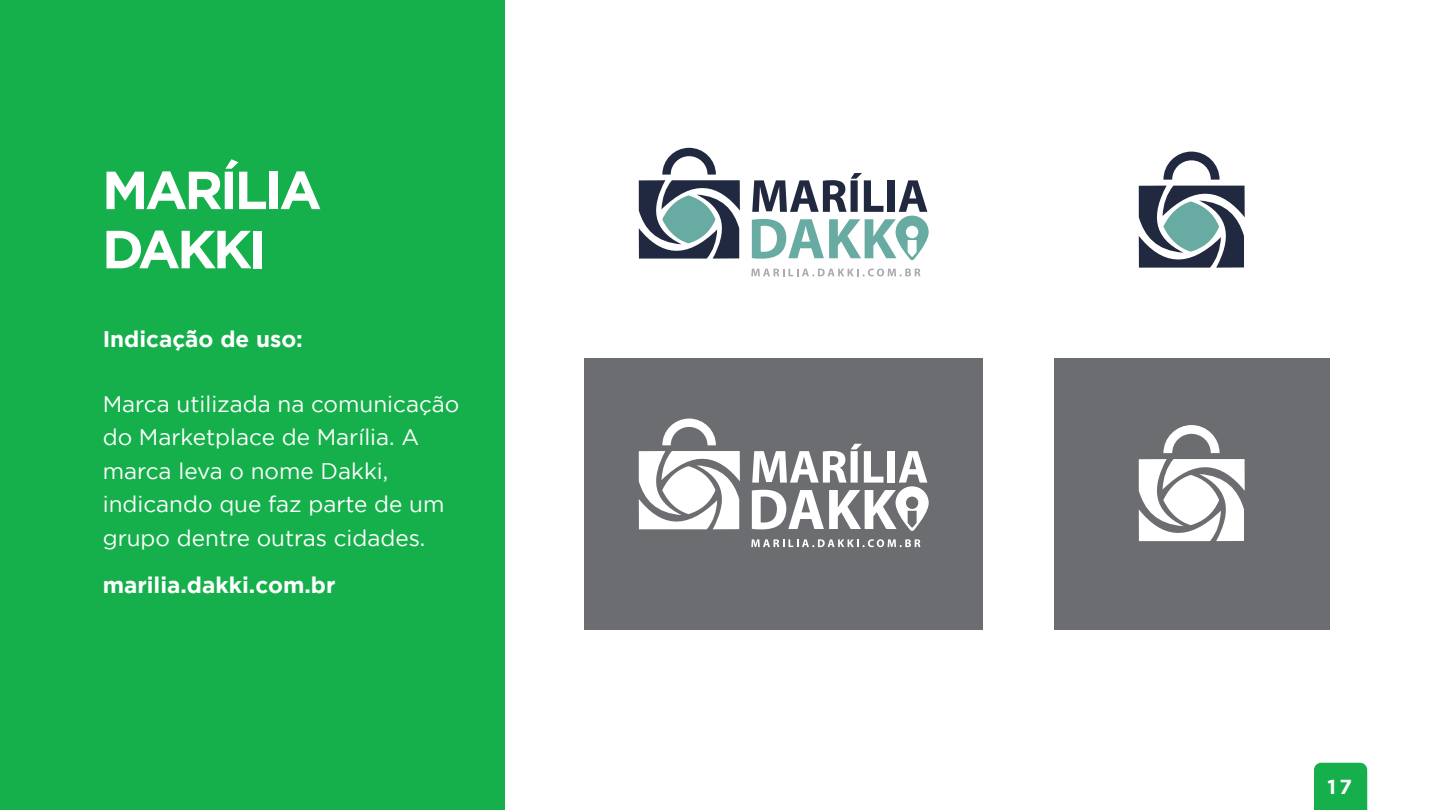
<style>
.page{position:relative;width:1440px;height:810px;background:#fff}
.page>*{position:absolute;margin:0;border:0;box-sizing:border-box;transform-origin:0 0}
.t1{font:700 53.55px/59.2px "Gotham";letter-spacing:-.06em;color:#fff}
.t2{font:22.5px/33.5px "Gotham";color:#fff}
.t3{font:700 22.5px "Gotham";color:#fff}
.t4{font:700 20.25px "Gotham";color:#fff}
</style>
<div class="page">
<div style="left:0;top:0;width:505px;height:810px;background:#15b04b"></div>
<div style="left:1314px;top:763px;width:53px;height:47px;background:#15b04b"></div>
<div style="left:584px;top:358px;width:399px;height:272px;background:#6c6d70"></div>
<div style="left:1054px;top:358px;width:276px;height:272px;background:#6c6d70"></div>
<svg style="left:1139px;top:152px;width:106px;height:116px"></svg>
<svg style="left:1139px;top:425px;width:106px;height:117px"></svg>
<svg style="left:751px;top:269px;width:169px;height:7px"></svg>
<svg style="left:752px;top:173px;width:177px;height:87px"></svg>
<svg style="left:639px;top:148px;width:101px;height:111px"></svg>
<svg style="left:751px;top:539px;width:169px;height:8px"></svg>
<svg style="left:752px;top:444px;width:177px;height:87px"></svg>
<svg style="left:639px;top:419px;width:101px;height:111px"></svg>
<h1 class="t1" style="left:102px;top:159px;width:221px">MARÍLIA<br>DAKKI</h1>
<p class="t3" style="left:103px;top:326px;width:202px">Indicação de uso:</p>
<p class="t2" style="left:103px;top:387px;width:358px">Marca utilizada na comunicação do Marketplace de Marília. A marca leva o nome Dakki, indicando que faz parte de um grupo dentre outras cidades.</p>
<p class="t3" style="left:103px;top:572px;width:234px">marilia.dakki.com.br</p>
<p class="t4" style="left:1327px;top:775px;width:26px">17</p>
</div>
